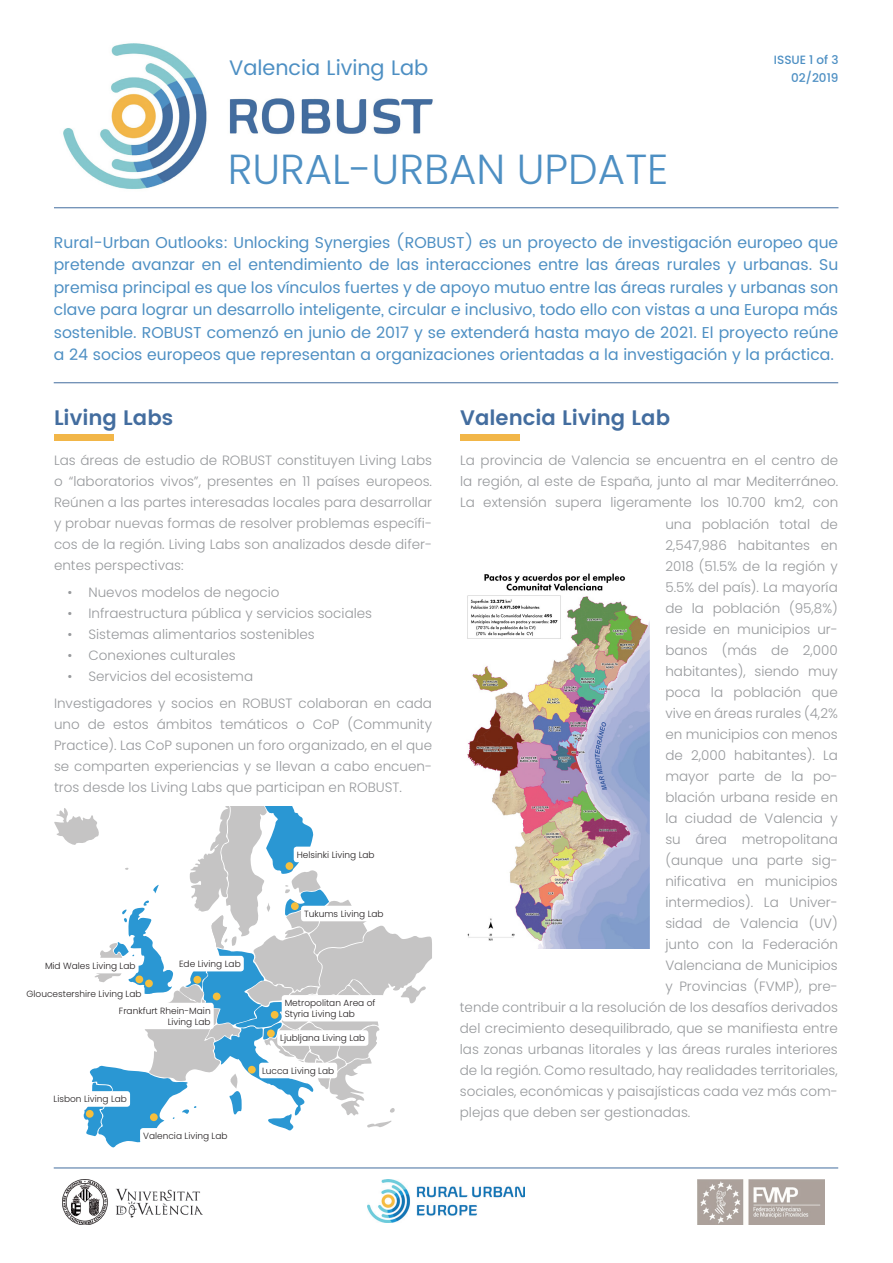
<style>
.page{position:relative;width:893px;height:1263px;background:#fff}
.page>*{position:absolute;margin:0;border:0;box-sizing:border-box;transform-origin:0 0}
.Title_text{font:300 42px "Poppins";color:#4d8fc3}
.Heading_1{font:600 21px "Poppins";color:#436d9f}
.Living_Lab_Name{font:21px "Poppins";color:#4d8fc3}
.Introduction_text{font:15.75px/22.5px "Poppins";color:#4d8fc3;text-align:justify}
.Text{font:300 13.5px/21px "Poppins";color:#97999c;text-align:justify}
.Date___Issue{font:500 12px "Poppins";color:#4d8fc3}
.Map_Label{font:300 9px/10.8px "Poppins";color:#231f20;text-align:right}
</style>
<div class="page">
<img style="left:63px;top:43px;width:370px;height:146px">
<img style="left:62px;top:1179px;width:140px;height:45px">
<img style="left:697px;top:1179px;width:127px;height:45px">
<img style="left:368px;top:1179px;width:156px;height:43px">
<div style="left:54px;top:434px;width:60px;height:7px;background:#f2b648"></div>
<div style="left:460px;top:434px;width:60px;height:7px;background:#f2b648"></div>
<img style="left:467px;top:573px;width:182px;height:375px">
<hr style="left:54px;top:1168px;width:784px;height:1px;background:#436d9f">
<hr style="left:54px;top:382px;width:784px;height:1px;background:#436d9f">
<hr style="left:54px;top:207px;width:784px;height:1px;background:#436d9f">
<svg style="left:54px;top:807px;width:378px;height:341px"></svg>
<div style="left:135px;top:975px;width:8px;height:8px;background:#f6bf3c;border-radius:50%"></div>
<div style="left:86px;top:1110px;width:8px;height:8px;background:#f6bf3c;border-radius:50%"></div>
<div style="left:248px;top:1066px;width:8px;height:7px;background:#f6bf3c;border-radius:50%"></div>
<div style="left:291px;top:902px;width:8px;height:8px;background:#f6bf3c;border-radius:50%"></div>
<div style="left:286px;top:862px;width:7px;height:8px;background:#f6bf3c;border-radius:50%"></div>
<div style="left:267px;top:1029px;width:8px;height:8px;background:#f6bf3c;border-radius:50%"></div>
<div style="left:150px;top:1113px;width:8px;height:8px;background:#f6bf3c;border-radius:50%"></div>
<div style="left:213px;top:992px;width:8px;height:8px;background:#f6bf3c;border-radius:50%"></div>
<div style="left:271px;top:1011px;width:8px;height:8px;background:#f6bf3c;border-radius:50%"></div>
<div style="left:193px;top:976px;width:8px;height:7px;background:#f6bf3c;border-radius:50%"></div>
<div style="left:145px;top:979px;width:8px;height:8px;background:#f6bf3c;border-radius:50%"></div>
<div style="left:294px;top:847px;width:84px;height:15px;background:#fff;border-radius:3px"></div>
<div style="left:42px;top:958px;width:97px;height:15px;background:#fff;border-radius:3px"></div>
<div style="left:24px;top:986px;width:121px;height:15px;background:#fff;border-radius:3px"></div>
<div style="left:51px;top:1091px;width:79px;height:16px;background:#fff;border-radius:3px"></div>
<div style="left:140px;top:1128px;width:91px;height:16px;background:#fff;border-radius:3px"></div>
<div style="left:259px;top:1063px;width:78px;height:15px;background:#fff;border-radius:3px"></div>
<div style="left:176px;top:956px;width:68px;height:15px;background:#fff;border-radius:3px"></div>
<div style="left:115px;top:1003px;width:99px;height:26px;background:#fff;border-radius:3px"></div>
<div style="left:301px;top:906px;width:86px;height:15px;background:#fff;border-radius:3px"></div>
<div style="left:282px;top:995px;width:103px;height:26px;background:#fff;border-radius:3px"></div>
<div style="left:277px;top:1030px;width:91px;height:16px;background:#fff;border-radius:3px"></div>
<p class="Living_Lab_Name" style="left:229px;top:52px;width:200px">Valencia Living Lab</p>
<p class="Date___Issue" style="left:774px;top:53px;width:66px">ISSUE 1 of 3</p>
<p class="Date___Issue" style="left:791px;top:71px;width:49px">02/2019</p>
<p class="Title_text" style="left:228px;top:145px;width:442px">RURAL-URBAN UPDATE</p>
<p class="Introduction_text" style="left:54px;top:232px;width:786px">Rural-Urban Outlooks: Unlocking Synergies (ROBUST) es un proyecto de investigación europeo que pretende avanzar en el entendimiento de las interacciones entre las áreas rurales y urbanas. Su premisa principal es que los vínculos fuertes y de apoyo mutuo entre las áreas rurales y urbanas son clave para lograr un desarrollo inteligente, circular e inclusivo, todo ello con vistas a una Europa más sostenible. ROBUST comenzó en junio de 2017 y se extenderá hasta mayo de 2021. El proyecto reúne a 24 socios europeos que representan a organizaciones orientadas a la investigación y la práctica.</p>
<p class="Heading_1" style="left:54px;top:402px;width:121px">Living Labs</p>
<p class="Heading_1" style="left:460px;top:402px;width:211px">Valencia Living Lab</p>
<p class="Text" style="left:460px;top:450px;width:379px">La provincia de Valencia se encuentra en el centro de</p>
<p class="Text" style="left:460px;top:471px;width:380px">la región, al este de España, junto al mar Mediterráneo.</p>
<p class="Text" style="left:460px;top:492px;width:380px">La extensión supera ligeramente los 10.700 km2, con</p>
<p class="Text" style="left:665px;top:513px;width:174px">una población total de</p>
<p class="Text" style="left:665px;top:534px;width:174px">2,547,986 habitantes en</p>
<p class="Text" style="left:665px;top:555px;width:174px">2018 (51.5% de la región y</p>
<p class="Text" style="left:665px;top:576px;width:174px">5.5% del país). La mayoría</p>
<p class="Text" style="left:665px;top:597px;width:174px">de la población (95,8%)</p>
<p class="Text" style="left:665px;top:618px;width:174px">reside en municipios ur-</p>
<p class="Text" style="left:665px;top:639px;width:174px">banos (más de 2,000</p>
<p class="Text" style="left:665px;top:660px;width:174px">habitantes), siendo muy</p>
<p class="Text" style="left:665px;top:681px;width:174px">poca la población que</p>
<p class="Text" style="left:665px;top:702px;width:174px">vive en áreas rurales (4,2%</p>
<p class="Text" style="left:665px;top:723px;width:174px">en municipios con menos</p>
<p class="Text" style="left:665px;top:744px;width:174px">de 2,000 habitantes). La</p>
<p class="Text" style="left:665px;top:765px;width:174px">mayor parte de la po-</p>
<p class="Text" style="left:665px;top:786px;width:174px">blación urbana reside en</p>
<p class="Text" style="left:665px;top:807px;width:174px">la ciudad de Valencia y</p>
<p class="Text" style="left:665px;top:828px;width:174px">su área metropolitana</p>
<p class="Text" style="left:665px;top:849px;width:174px">(aunque una parte sig-</p>
<p class="Text" style="left:665px;top:870px;width:174px">nificativa en municipios</p>
<p class="Text" style="left:665px;top:891px;width:174px">intermedios). La Univer-</p>
<p class="Text" style="left:665px;top:912px;width:174px">sidad de Valencia (UV)</p>
<p class="Text" style="left:665px;top:933px;width:174px">junto con la Federación</p>
<p class="Text" style="left:665px;top:954px;width:174px">Valenciana de Municipios</p>
<p class="Text" style="left:665px;top:975px;width:174px">y Provincias (FVMP), pre-</p>
<p class="Text" style="left:460px;top:996px;width:380px">tende contribuir a la resolución de los desafíos derivados</p>
<p class="Text" style="left:460px;top:1017px;width:380px">del crecimiento desequilibrado, que se manifiesta entre</p>
<p class="Text" style="left:460px;top:1038px;width:379px">las zonas urbanas litorales y las áreas rurales interiores</p>
<p class="Text" style="left:460px;top:1059px;width:380px">de la región. Como resultado, hay realidades territoriales,</p>
<p class="Text" style="left:460px;top:1080px;width:379px">sociales, económicas y paisajísticas cada vez más com-</p>
<p class="Text" style="left:460px;top:1101px;width:232px">plejas que deben ser gestionadas.</p>
<p class="Text" style="left:54px;top:450px;width:380px">Las áreas de estudio de ROBUST constituyen Living Labs o “laboratorios vivos”, presentes en 11 países europeos.<br>Reúnen a las partes interesadas locales para desarrollar y probar nuevas formas de resolver problemas específi&shy;cos de la región. Living Labs son analizados desde difer&shy;entes perspectivas:</p>
<p class="Text" style="left:68px;top:582px;width:214px">• Nuevos modelos de negocio</p>
<p class="Text" style="left:68px;top:603px;width:306px">• Infraestructura pública y servicios sociales</p>
<p class="Text" style="left:68px;top:624px;width:249px">• Sistemas alimentarios sostenibles</p>
<p class="Text" style="left:68px;top:645px;width:170px">• Conexiones culturales</p>
<p class="Text" style="left:68px;top:666px;width:187px">• Servicios del ecosistema</p>
<p class="Text" style="left:54px;top:693px;width:380px">Investigadores y socios en ROBUST colaboran en cada uno de estos ámbitos temáticos o CoP (Community Practice). Las CoP suponen un foro organizado, en el que se comparten experiencias y se llevan a cabo encuen&shy;tros desde los Living Labs que participan en ROBUST.</p>
<p class="Map_Label" style="left:297px;top:849px;width:79px">Helsinki Living Lab</p>
<p class="Map_Label" style="left:304px;top:908px;width:81px">Tukums Living Lab</p>
<p class="Map_Label" style="left:179px;top:958px;width:63px">Ede Living Lab</p>
<p class="Map_Label" style="left:119px;top:1005px;width:93px">Frankfurt Rhein-Main<br>Living Lab</p>
<p class="Map_Label" style="left:45px;top:960px;width:92px">Mid Wales Living Lab</p>
<p class="Map_Label" style="left:27px;top:988px;width:117px">Gloucestershire Living Lab</p>
<p class="Map_Label" style="left:285px;top:997px;width:92px;text-align:left">Metropolitan Area of<br>Styria Living Lab</p>
<p class="Map_Label" style="left:280px;top:1033px;width:87px">Ljubljana Living Lab</p>
<p class="Map_Label" style="left:262px;top:1065px;width:74px">Lucca Living Lab</p>
<p class="Map_Label" style="left:54px;top:1093px;width:75px">Lisbon Living Lab</p>
<p class="Map_Label" style="left:143px;top:1130px;width:86px">Valencia Living Lab</p>
</div>
